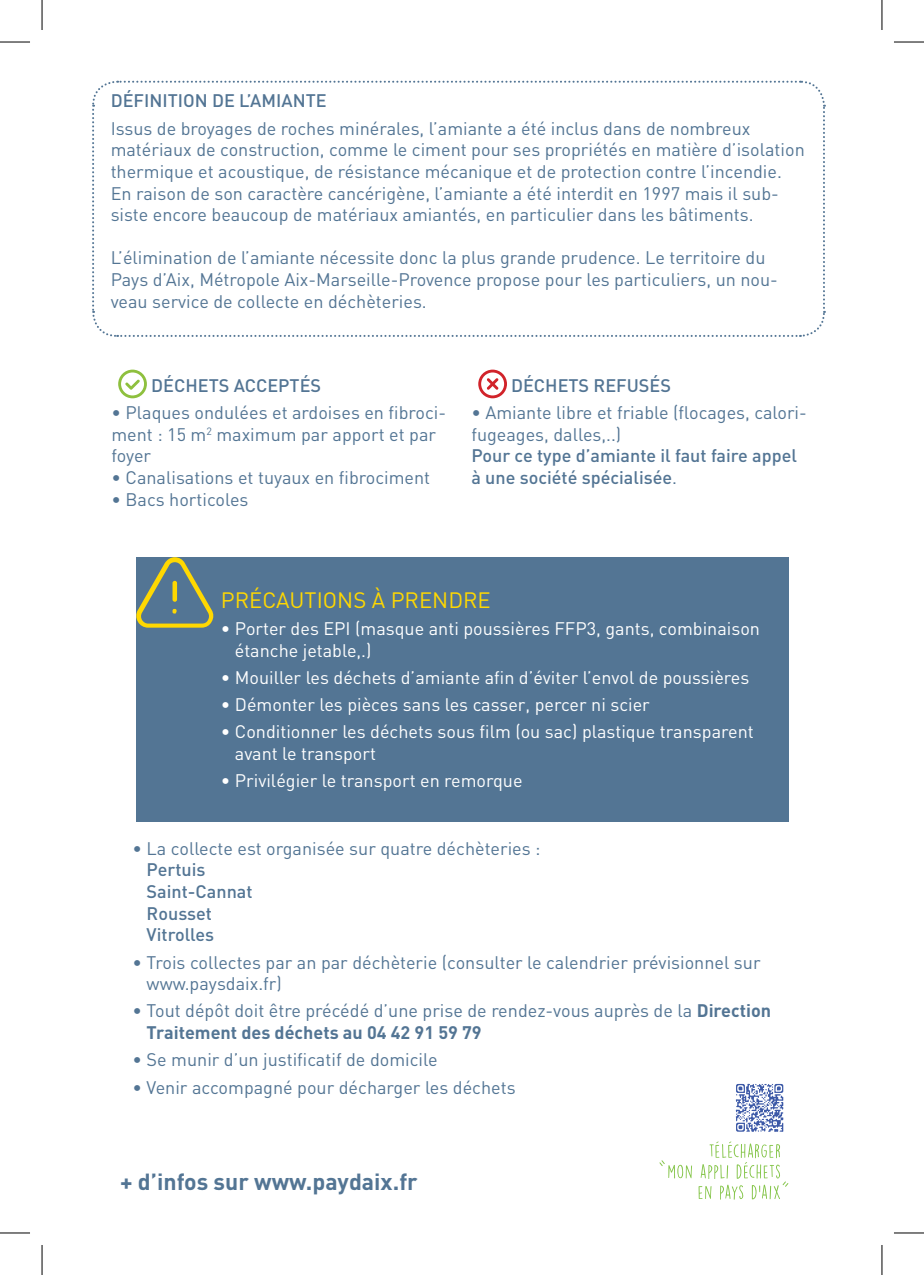
<style>
.page{position:relative;width:924px;height:1275px;background:#fff}
.page>*{position:absolute;margin:0;border:0;box-sizing:border-box;transform-origin:0 0}
.t1{font:700 23px "DIN";color:#537594}
.t2{font:22px "DIN";color:#ffd801}
.t3{font:18px/21.6px "DIN";color:#537594}
.t4{font:18px/21.6px "DIN";color:#fff}
.t5{font:500 18px/21.6px "DIN";color:#537594}
.s1{font-weight:400}
.s2{font-weight:700}
</style>
<div class="page">
<div style="left:136px;top:557px;width:652px;height:265px;background:#537594"></div>
<svg style="left:136px;top:557px;width:78px;height:70px"></svg>
<svg style="left:735px;top:1083px;width:48px;height:49px"></svg>
<svg style="left:659px;top:1141px;width:129px;height:58px"></svg>
<svg style="left:478px;top:369px;width:28px;height:29px"></svg>
<svg style="left:118px;top:369px;width:29px;height:29px"></svg>
<svg style="left:92px;top:80px;width:733px;height:257px"></svg>
<hr style="left:0;top:42px;width:30px;height:1px;background:#000">
<hr style="left:893px;top:42px;width:30px;height:1px;background:#000">
<hr style="left:0;top:1232px;width:30px;height:1px;background:#000">
<hr style="left:893px;top:1232px;width:30px;height:1px;background:#000">
<hr style="left:42px;top:0;width:1px;height:30px;background:#000">
<hr style="left:42px;top:1245px;width:1px;height:30px;background:#000">
<hr style="left:881px;top:0;width:1px;height:30px;background:#000">
<hr style="left:881px;top:1245px;width:1px;height:30px;background:#000">
<p class="t5" style="left:111px;top:89px;width:217px">DÉFINITION DE L’AMIANTE</p>
<p class="t3" style="left:111px;top:117px;width:695px">Issus de broyages de roches minérales, l’amiante a été inclus dans de nombreux matériaux de construction, comme le ciment pour ses propriétés en matière d’isolation thermique et acoustique, de résistance mécanique et de protection contre l’incendie.<br>En raison de son caractère cancérigène, l’amiante a été interdit en 1997 mais il sub&shy;siste encore beaucoup de matériaux amiantés, en particulier dans les bâtiments.</p>
<p class="t3" style="left:111px;top:247px;width:668px">L’élimination de l’amiante nécessite donc la plus grande prudence. Le territoire du<br>Pays d’Aix, Métropole Aix-Marseille-Provence propose pour les particuliers, un nou&shy;veau service de collecte en déchèteries.</p>
<p class="t5" style="left:151px;top:374px;width:171px">DÉCHETS ACCEPTÉS</p>
<p class="t3" style="left:111px;top:401px;width:336px">• Plaques ondulées et ardoises en fibroci&shy;ment : 15 m<sup>2</sup> maximum par apport et par foyer</p>
<p class="t3" style="left:111px;top:466px;width:320px">• Canalisations et tuyaux en fibrociment</p>
<p class="t3" style="left:111px;top:488px;width:138px">• Bacs horticoles</p>
<p class="t5" style="left:511px;top:374px;width:161px">DÉCHETS REFUSÉS</p>
<p class="t3" style="left:471px;top:401px;width:337px">• Amiante libre et friable (flocages, calori&shy;fugeages, dalles,..)</p>
<p class="t5" style="left:471px;top:444px;width:327px">Pour ce type d’amiante il faut faire appel à une société spécialisée<span class="s1">.</span></p>
<p class="t2" style="left:221px;top:586px;width:271px">PRÉCAUTIONS À PRENDRE</p>
<p class="t4" style="left:235px;top:617px;width:526px;text-indent:-14px">• Porter des EPI (masque anti poussières FFP3, gants, combinaison étanche jetable,.)</p>
<p class="t4" style="left:221px;top:666px;width:530px">• Mouiller les déchets d’amiante afin d’éviter l’envol de poussières</p>
<p class="t4" style="left:221px;top:693px;width:430px">• Démonter les pièces sans les casser, percer ni scier</p>
<p class="t4" style="left:235px;top:721px;width:520px;text-indent:-14px">• Conditionner les déchets sous film (ou sac) plastique transparent avant le transport</p>
<p class="t4" style="left:221px;top:769px;width:303px">• Privilégier le transport en remorque</p>
<p class="t3" style="left:132px;top:837px;width:409px">• La collecte est organisée sur quatre déchèteries :</p>
<p class="t5" style="left:146px;top:858px;width:107px">Pertuis<br>Saint-Cannat<br>Rousset<br>Vitrolles</p>
<p class="t3" style="left:146px;top:951px;width:615px;text-indent:-14px">• Trois collectes par an par déchèterie (consulter le calendrier prévisionnel sur www.paysdaix.fr)</p>
<p class="t3" style="left:146px;top:999px;width:625px;text-indent:-14px">• Tout dépôt doit être précédé d’une prise de rendez-vous auprès de la <span class="s2">Direction<br>Traitement des déchets au 04 42 91 59 79</span></p>
<p class="t3" style="left:132px;top:1048px;width:306px">• Se munir d’un justificatif de domicile</p>
<p class="t3" style="left:132px;top:1076px;width:384px">• Venir accompagné pour décharger les déchets</p>
<p class="t1" style="left:120px;top:1166px;width:299px">+ d’infos sur www.paydaix.fr</p>
</div>
